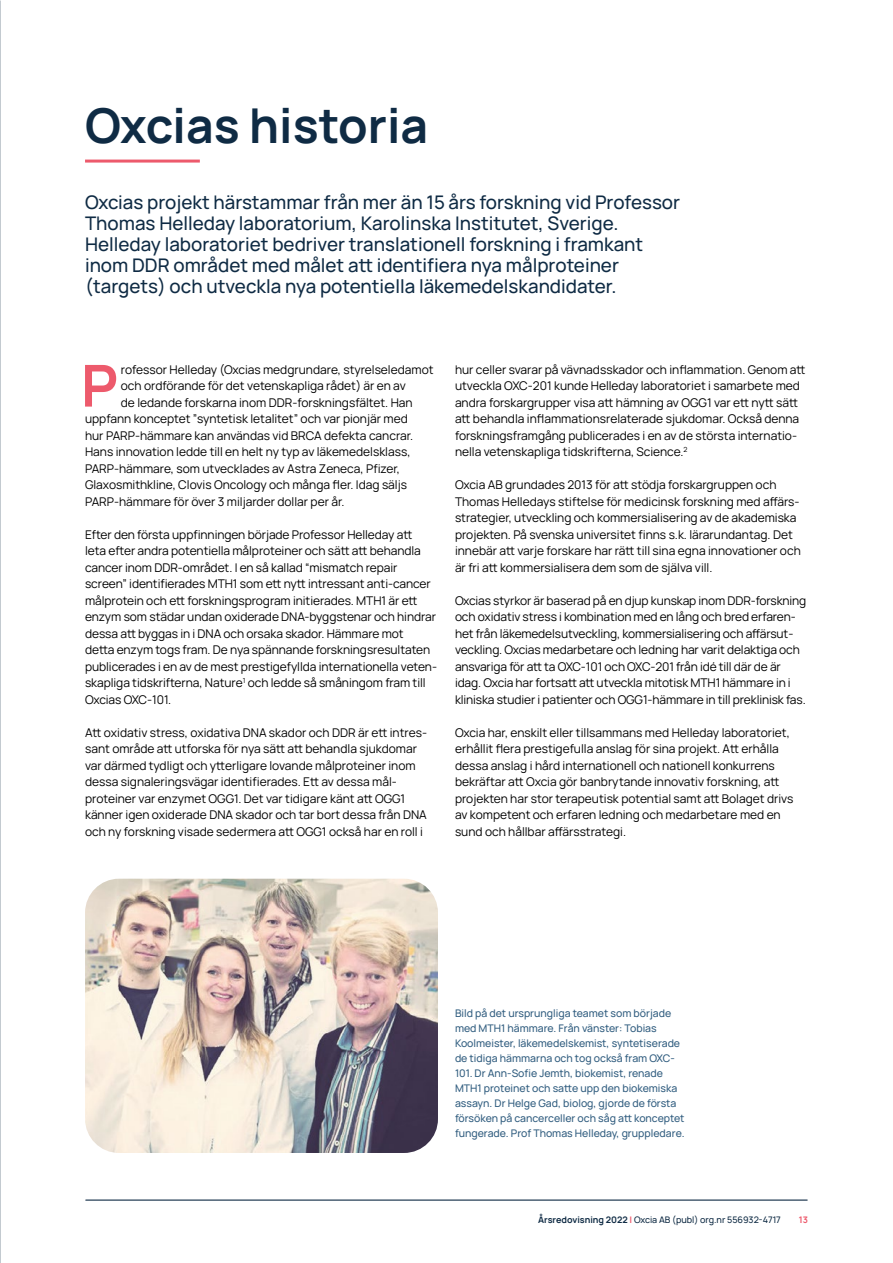
<style>
.page{position:relative;width:893px;height:1263px;background:#fff}
.page>*{position:absolute;margin:0;border:0;box-sizing:border-box;transform-origin:0 0}
.Första_Stycke{font:700 57.9px "Manrope";color:#ed5a6c}
.t1{font:700 48px "Manrope";color:#0f2b44}
.Mindre_ingress{font:500 18.75px/21px "Manrope";color:#0f2b44}
.Första_Stycke-2{font:12px/16.5px "Manrope";color:#000}
.Figurtext{font:500 10.5px/15px "Manrope";color:#325e80}
.t2{font:500 9px "Manrope";color:#0f2b44}
.t3{font:700 9px "Manrope";color:#ed5a6c}
.s1{font-weight:700}
.s2{font-weight:700;color:#ed5a6c}
</style>
<div class="page">
<img style="left:85px;top:879px;width:353px;height:274px">
<hr style="left:85px;top:160px;width:115px;height:3px;background:#ed5a6c">
<hr style="left:86px;top:1199px;width:721px;height:2px;background:#0f2b44">
<h1 class="t1" style="left:85px;top:91px;width:345px">Oxcias historia</h1>
<p class="Mindre_ingress" style="left:85px;top:190px;width:597px">Oxcias projekt härstammar från mer än 15 års forskning vid Professor Thomas Helleday laboratorium, Karolinska Institutet, Sverige.<br>Helleday laboratoriet bedriver translationell forskning i framkant inom DDR området med målet att identifiera nya målproteiner (targets) och utveckla nya potentiella läkemedelskandidater.</p>
<p class="Första_Stycke" style="left:81px;top:345px;width:38px">P</p>
<p class="Första_Stycke-2" style="left:121px;top:360px;width:314px">rofessor Helleday (Oxcias medgrundare, styrelseledamot</p>
<p class="Första_Stycke-2" style="left:121px;top:377px;width:286px">och ordförande för det vetenskapliga rådet) är en av</p>
<p class="Första_Stycke-2" style="left:121px;top:393px;width:293px">de ledande forskarna inom DDR-forskningsfältet. Han</p>
<p class="Första_Stycke-2" style="left:85px;top:410px;width:324px">uppfann konceptet ”syntetisk letalitet” och var pionjär med</p>
<p class="Första_Stycke-2" style="left:85px;top:426px;width:330px">hur PARP-hämmare kan användas vid BRCA defekta cancrar.</p>
<p class="Första_Stycke-2" style="left:85px;top:443px;width:327px">Hans innovation ledde till en helt ny typ av läkemedelsklass,</p>
<p class="Första_Stycke-2" style="left:85px;top:459px;width:316px">PARP-hämmare, som utvecklades av Astra Zeneca, Pfizer,</p>
<p class="Första_Stycke-2" style="left:85px;top:476px;width:324px">Glaxosmithkline, Clovis Oncology och många fler. Idag säljs</p>
<p class="Första_Stycke-2" style="left:85px;top:492px;width:261px">PARP-hämmare för över 3 miljarder dollar per år.</p>
<p class="Första_Stycke-2" style="left:85px;top:525px;width:354px">Efter den första uppfinningen började Professor Helleday att<br>leta efter andra potentiella målproteiner och sätt att behandla cancer inom DDR-området. I en så kallad “mismatch repair screen” identifierades MTH1 som ett nytt intressant anti-cancer målprotein och ett forskningsprogram initierades. MTH1 är ett enzym som städar undan oxiderade DNA-byggstenar och hindrar dessa att byggas in i DNA och orsaka skador. Hämmare mot<br>detta enzym togs fram. De nya spännande forskningsresultaten publicerades i en av de mest prestigefyllda internationella veten&shy;skapliga tidskrifterna, Nature<sup>1</sup> och ledde så småningom fram till Oxcias OXC-101.</p>
<p class="Första_Stycke-2" style="left:85px;top:723px;width:344px">Att oxidativ stress, oxidativa DNA skador och DDR är ett intres&shy;sant område att utforska för nya sätt att behandla sjukdomar var därmed tydligt och ytterligare lovande målproteiner inom dessa signaleringsvägar identifierades. Ett av dessa mål&shy;proteiner var enzymet OGG1. Det var tidigare känt att OGG1 känner igen oxiderade DNA skador och tar bort dessa från DNA och ny forskning visade sedermera att OGG1 också har en roll i</p>
<p class="Första_Stycke-2" style="left:455px;top:360px;width:352px">hur celler svarar på vävnadsskador och inflammation. Genom att utveckla OXC-201 kunde Helleday laboratoriet i samarbete med andra forskargrupper visa att hämning av OGG1 var ett nytt sätt att behandla inflammationsrelaterade sjukdomar. Också denna forskningsframgång publicerades i en av de största internatio&shy;nella vetenskapliga tidskrifterna, Science.<sup>2</sup></p>
<p class="Första_Stycke-2" style="left:455px;top:476px;width:347px">Oxcia AB grundades 2013 för att stödja forskargruppen och Thomas Helledays stiftelse för medicinsk forskning med affärs&shy;strategier, utveckling och kommersialisering av de akademiska projekten. På svenska universitet finns s.k. lärarundantag. Det innebär att varje forskare har rätt till sina egna innovationer och är fri att kommersialisera dem som de själva vill.</p>
<p class="Första_Stycke-2" style="left:455px;top:591px;width:353px">Oxcias styrkor är baserad på en djup kunskap inom DDR-forskning och oxidativ stress i kombination med en lång och bred erfaren&shy;het från läkemedelsutveckling, kommersialisering och affärsut&shy;veckling. Oxcias medarbetare och ledning har varit delaktiga och ansvariga för att ta OXC-101 och OXC-201 från idé till där de är idag. Oxcia har fortsatt att utveckla mitotisk MTH1 hämmare in i kliniska studier i patienter och OGG1-hämmare in till preklinisk fas.</p>
<p class="Första_Stycke-2" style="left:455px;top:723px;width:340px">Oxcia har, enskilt eller tillsammans med Helleday laboratoriet, erhållit flera prestigefulla anslag för sina projekt. Att erhålla dessa anslag i hård internationell och nationell konkurrens bekräftar att Oxcia gör banbrytande innovativ forskning, att projekten har stor terapeutisk potential samt att Bolaget drivs av kompetent och erfaren ledning och medarbetare med en sund och hållbar affärsstrategi.</p>
<p class="Figurtext" style="left:455px;top:1005px;width:231px">Bild på det ursprungliga teamet som började med MTH1 hämmare. Från vänster: Tobias Koolmeister, läkemedelskemist, syntetiserade de tidiga hämmarna och tog också fram OXC-101. Dr Ann-Sofie Jemth, biokemist, renade MTH1 proteinet och satte upp den biokemiska assayn. Dr Helge Gad, biolog, gjorde de första försöken på cancerceller och såg att konceptet fungerade. Prof Thomas Helleday, gruppledare.</p>
<p class="t2" style="left:538px;top:1213px;width:244px"><span class="s1">Årsredovisning 2022</span> <span class="s2">|</span> Oxcia AB (publ) org.nr 556932-4717</p>
<p class="t3" style="left:799px;top:1213px;width:11px">13</p>
</div>
